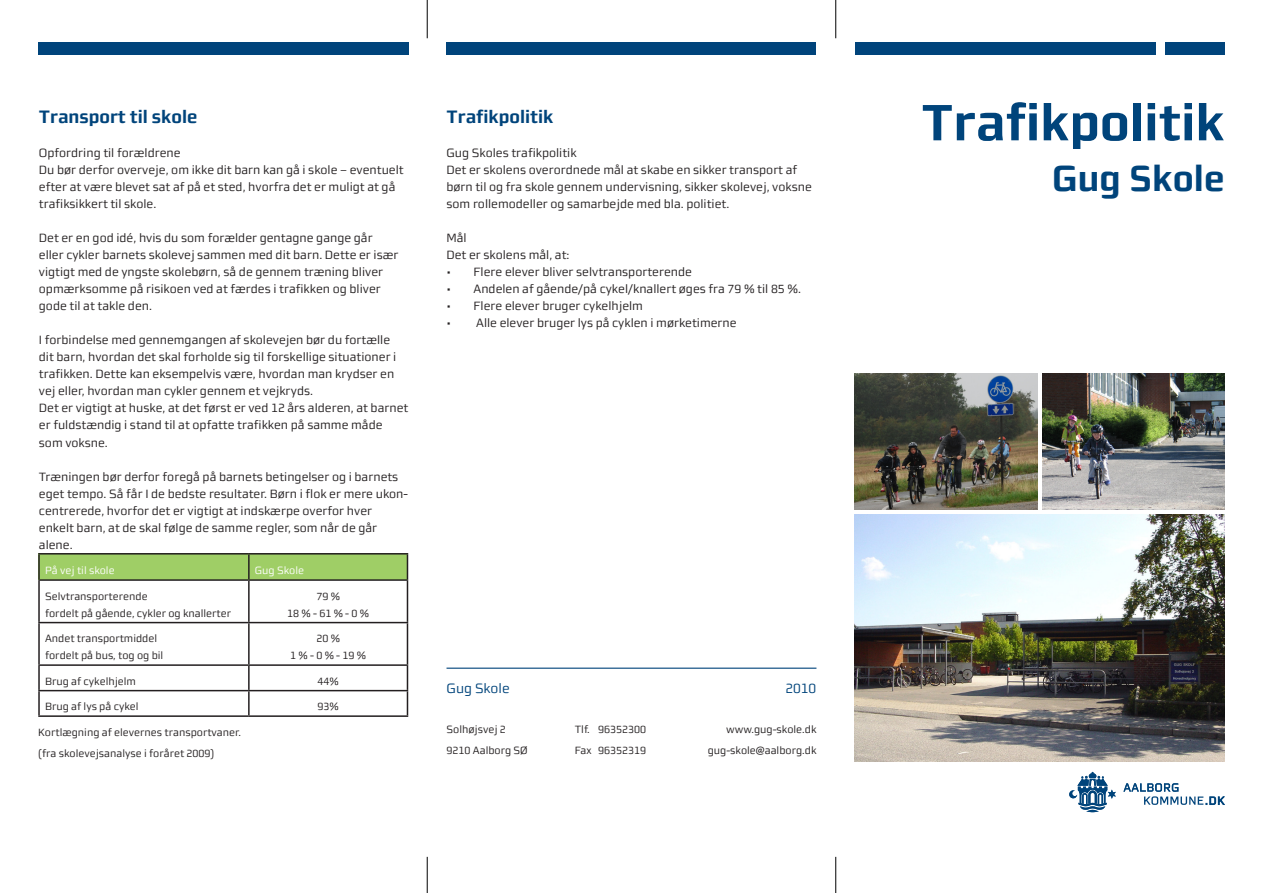
<style>
.page{position:relative;width:1263px;height:893px;background:#fff}
.page>*{position:absolute;margin:0;border:0;box-sizing:border-box;transform-origin:0 0}
._3_Overskrift_lille{font:700 51px "Morgan Sn Lining";color:#00447b}
._3_Overskrift_lille-2{font:700 36px "Morgan Sn Lining";color:#00447b}
._3_Overskrift_lille-3{font:700 18px "Morgan Sn Lining";color:#00447b}
.t1{font:13.5px "Morgan Sn Lining";color:#00447b}
._6_Brødtekst{font:12px/17px "Morgan Sn Lining";color:#231f20}
._6_Brødtekst-2{font:10.5px "Morgan Sn Lining";color:#231f20}
._6_Brødtekst-3{font:10.5px "Morgan Sn Lining";color:#fff}
</style>
<div class="page">
<div style="left:38px;top:553px;width:370px;height:27px;background:#9fce66"></div>
<hr style="left:38px;top:553px;width:211px;height:2px;background:#231f20">
<hr style="left:38px;top:555px;width:2px;height:24px;background:#231f20">
<hr style="left:249px;top:553px;width:159px;height:2px;background:#231f20">
<hr style="left:248px;top:555px;width:2px;height:24px;background:#231f20">
<svg style="left:407px;top:555px;width:1px;height:24px"></svg>
<hr style="left:38px;top:579px;width:211px;height:2px;background:#231f20">
<hr style="left:38px;top:581px;width:2px;height:41px;background:#231f20">
<hr style="left:249px;top:579px;width:159px;height:2px;background:#231f20">
<hr style="left:248px;top:581px;width:2px;height:41px;background:#231f20">
<hr style="left:407px;top:581px;width:1px;height:41px;background:#231f20">
<hr style="left:38px;top:622px;width:211px;height:1px;background:#231f20">
<hr style="left:38px;top:623px;width:2px;height:41px;background:#231f20">
<hr style="left:249px;top:622px;width:159px;height:1px;background:#231f20">
<hr style="left:248px;top:623px;width:2px;height:41px;background:#231f20">
<hr style="left:407px;top:623px;width:1px;height:41px;background:#231f20">
<hr style="left:38px;top:664px;width:211px;height:2px;background:#231f20">
<hr style="left:38px;top:666px;width:2px;height:24px;background:#231f20">
<hr style="left:249px;top:664px;width:159px;height:2px;background:#231f20">
<hr style="left:248px;top:666px;width:2px;height:24px;background:#231f20">
<hr style="left:38px;top:690px;width:211px;height:1px;background:#231f20">
<hr style="left:38px;top:691px;width:2px;height:24px;background:#231f20">
<hr style="left:249px;top:690px;width:159px;height:1px;background:#231f20">
<hr style="left:248px;top:691px;width:2px;height:24px;background:#231f20">
<svg style="left:407px;top:666px;width:1px;height:49px"></svg>
<hr style="left:38px;top:715px;width:211px;height:2px;background:#231f20">
<hr style="left:249px;top:715px;width:159px;height:2px;background:#231f20">
<hr style="left:427px;top:0;width:1px;height:38px;background:#000">
<hr style="left:427px;top:857px;width:1px;height:36px;background:#000">
<hr style="left:835px;top:0;width:1px;height:38px;background:#000">
<hr style="left:835px;top:857px;width:1px;height:36px;background:#000">
<div style="left:38px;top:43px;width:371px;height:12px;background:#00447b"></div>
<div style="left:446px;top:43px;width:370px;height:12px;background:#00447b"></div>
<div style="left:1165px;top:43px;width:60px;height:12px;background:#00447b"></div>
<div style="left:855px;top:43px;width:300px;height:12px;background:#00447b"></div>
<hr style="left:446px;top:668px;width:370px;height:1px;background:#00447b">
<svg style="left:1069px;top:772px;width:47px;height:40px"></svg>
<svg style="left:1123px;top:783px;width:102px;height:22px"></svg>
<img style="left:855px;top:373px;width:182px;height:137px">
<img style="left:1042px;top:373px;width:183px;height:137px">
<img style="left:855px;top:514px;width:370px;height:247px">
<p class="_3_Overskrift_lille-3" style="left:39px;top:107px;width:160px">Transport til skole</p>
<p class="_6_Brødtekst" style="left:39px;top:145px;width:366px">Opfordring til forældrene<br>Du bør derfor overveje, om ikke dit barn kan gå i skole – eventuelt efter at være blevet sat af på et sted, hvorfra det er muligt at gå trafiksikkert til skole.</p>
<p class="_6_Brødtekst" style="left:39px;top:230px;width:361px">Det er en god idé, hvis du som forælder gentagne gange går eller cykler barnets skolevej sammen med dit barn. Dette er især vigtigt med de yngste skolebørn, så de gennem træning bliver</p>
<p class="_6_Brødtekst" style="left:39px;top:281px;width:343px">opmærksomme på risikoen ved at færdes i trafikken og bliver gode til at takle den.</p>
<p class="_6_Brødtekst" style="left:39px;top:332px;width:359px">I forbindelse med gennemgangen af skolevejen bør du fortælle dit barn, hvordan det skal forholde sig til forskellige situationer i trafikken. Dette kan eksempelvis være, hvordan man krydser en vej eller, hvordan man cykler gennem et vejkryds.</p>
<p class="_6_Brødtekst" style="left:39px;top:400px;width:371px">Det er vigtigt at huske, at det først er ved 12 års alderen, at barnet er fuldstændig i stand til at opfatte trafikken på samme måde som voksne.</p>
<p class="_6_Brødtekst" style="left:39px;top:468px;width:371px">Træningen bør derfor foregå på barnets betingelser og i barnets eget tempo. Så får I de bedste resultater. Børn i flok er mere ukon&shy;centrerede, hvorfor det er vigtigt at indskærpe overfor hver</p>
<p class="_6_Brødtekst" style="left:39px;top:519px;width:340px">enkelt barn, at de skal følge de samme regler, som når de går alene.</p>
<p class="_6_Brødtekst-3" style="left:45px;top:564px;width:71px">På vej til skole</p>
<p class="_6_Brødtekst-3" style="left:255px;top:564px;width:51px">Gug Skole</p>
<p class="_6_Brødtekst-2" style="left:45px;top:590px;width:104px">Selvtransporterende</p>
<p class="_6_Brødtekst-2" style="left:45px;top:607px;width:188px">fordelt på gående, cykler og knallerter</p>
<p class="_6_Brødtekst-2" style="left:316px;top:590px;width:25px">79 %</p>
<p class="_6_Brødtekst-2" style="left:287px;top:607px;width:84px">18 % - 61 % - 0 %</p>
<p class="_6_Brødtekst-2" style="left:45px;top:632px;width:114px">Andet transportmiddel</p>
<p class="_6_Brødtekst-2" style="left:45px;top:649px;width:120px">fordelt på bus, tog og bil</p>
<p class="_6_Brødtekst-2" style="left:316px;top:632px;width:25px">20 %</p>
<p class="_6_Brødtekst-2" style="left:290px;top:649px;width:78px">1 % - 0 % - 19 %</p>
<p class="_6_Brødtekst-2" style="left:45px;top:675px;width:92px">Brug af cykelhjelm</p>
<p class="_6_Brødtekst-2" style="left:317px;top:675px;width:23px">44%</p>
<p class="_6_Brødtekst-2" style="left:45px;top:700px;width:95px">Brug af lys på cykel</p>
<p class="_6_Brødtekst-2" style="left:317px;top:700px;width:23px">93%</p>
<p class="_6_Brødtekst-2" style="left:38px;top:726px;width:204px">Kortlægning af elevernes transportvaner.</p>
<p class="_6_Brødtekst-2" style="left:38px;top:747px;width:178px">(fra skolevejsanalyse i foråret 2009)</p>
<p class="_3_Overskrift_lille-3" style="left:446px;top:107px;width:109px">Trafikpolitik</p>
<p class="_6_Brødtekst" style="left:446px;top:145px;width:367px">Gug Skoles trafikpolitik<br>Det er skolens overordnede mål at skabe en sikker transport af børn til og fra skole gennem undervisning, sikker skolevej, voksne som rollemodeller og samarbejde med bla. politiet.</p>
<p class="_6_Brødtekst" style="left:446px;top:230px;width:22px">Mål</p>
<p class="_6_Brødtekst" style="left:446px;top:247px;width:125px">Det er skolens mål, at:</p>
<p class="_6_Brødtekst" style="left:446px;top:264px;width:247px">• Flere elever bliver selvtransporterende</p>
<p class="_6_Brødtekst" style="left:446px;top:281px;width:356px">• Andelen af gående/på cykel/knallert øges fra 79 % til 85 %.</p>
<p class="_6_Brødtekst" style="left:446px;top:298px;width:198px">• Flere elever bruger cykelhjelm</p>
<p class="_6_Brødtekst" style="left:446px;top:315px;width:292px">• Alle elever bruger lys på cyklen i mørketimerne</p>
<p class="t1" style="left:446px;top:681px;width:65px">Gug Skole</p>
<p class="t1" style="left:785px;top:681px;width:32px">2010</p>
<p class="_6_Brødtekst-2" style="left:446px;top:723px;width:61px">Solhøjsvej 2</p>
<p class="_6_Brødtekst-2" style="left:446px;top:744px;width:83px">9210 Aalborg SØ</p>
<p class="_6_Brødtekst-2" style="left:575px;top:723px;width:73px">Tlf. 96352300</p>
<p class="_6_Brødtekst-2" style="left:575px;top:744px;width:73px">Fax 96352319</p>
<p class="_6_Brødtekst-2" style="left:726px;top:723px;width:92px">www.gug-skole.dk</p>
<p class="_6_Brødtekst-2" style="left:708px;top:744px;width:110px">gug-skole@aalborg.dk</p>
<p class="_3_Overskrift_lille" style="left:921px;top:93px;width:305px">Trafikpolitik</p>
<p class="_3_Overskrift_lille-2" style="left:1052px;top:158px;width:174px">Gug Skole</p>
</div>
